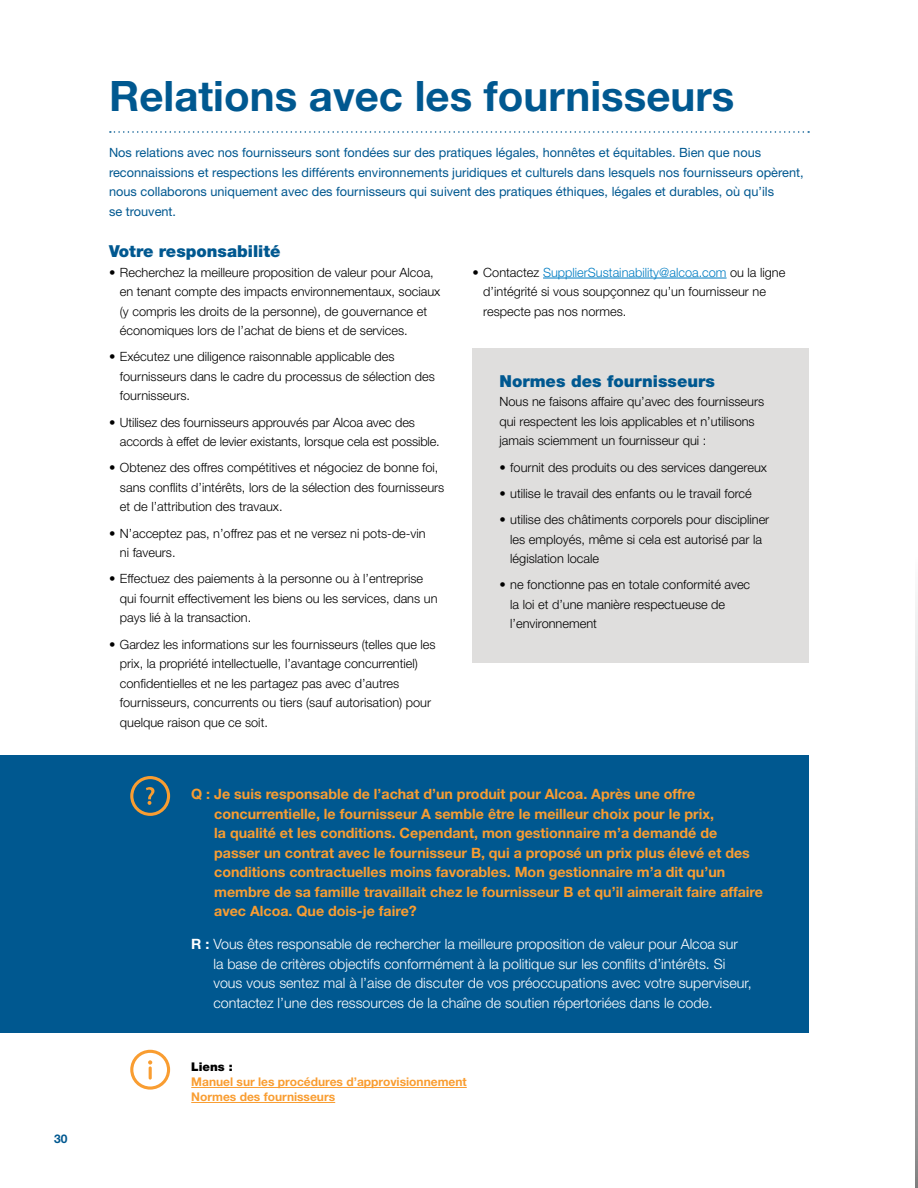
<style>
.page{position:relative;width:918px;height:1188px;background:#fff}
.page>*{position:absolute;margin:0;border:0;box-sizing:border-box;transform-origin:0 0}
.t1{font:700 42px "Helvetica Neue LT Std";color:#005890}
.t2{font:900 16.5px "Helvetica Neue LT Std";color:#005890}
.t3{font:700 14.25px/19.5px "Helvetica Neue LT Std";color:#f99d31}
.t4{font:300 14.25px/19.5px "Helvetica Neue LT Std";color:#fff}
.t5{font:300 12.75px/19.5px "Helvetica Neue LT Std";color:#000}
.t6{font:12.75px/19.5px "Helvetica Neue LT Std";color:#005890}
.t7{font:700 12px/15px "Helvetica Neue LT Std";color:#f99d31}
.t8{font:900 12px "Helvetica Neue LT Std";color:#000}
.t9{font:700 12px "Helvetica Neue LT Std";color:#005890}
.s1{color:#007dc3}
.s2{font-weight:700}
</style>
<div class="page">
<svg style="left:110px;top:131px;width:699px;height:2px"></svg>
<hr style="left:543px;top:278px;width:184px;height:1px;background:#007dc3">
<hr style="left:191px;top:1087px;width:276px;height:1px;background:#f99d31">
<hr style="left:191px;top:1102px;width:144px;height:1px;background:#f99d31">
<svg style="left:130px;top:1050px;width:40px;height:40px"></svg>
<div style="left:472px;top:348px;width:337px;height:314px;background:#dfdedd"></div>
<svg style="left:916px;top:597px;width:1px;height:591px"></svg>
<svg style="left:917px;top:597px;width:1px;height:591px"></svg>
<div style="left:0;top:755px;width:809px;height:278px;background:#005890"></div>
<svg style="left:130px;top:776px;width:40px;height:40px"></svg>
<p class="t9" style="left:54px;top:1131px;width:15px">30</p>
<h1 class="t1" style="left:109px;top:70px;width:627px">Relations avec les fournisseurs</h1>
<p class="t6" style="left:109px;top:143px;width:696px">Nos relations avec nos fournisseurs sont fondées sur des pratiques légales, honnêtes et équitables. Bien que nous reconnaissions et respections les différents environnements juridiques et culturels dans lesquels nos fournisseurs opèrent, nous collaborons uniquement avec des fournisseurs qui suivent des pratiques éthiques, légales et durables, où qu’ils<br>se trouvent.</p>
<p class="t2" style="left:109px;top:242px;width:173px">Votre responsabilité</p>
<p class="t5" style="left:120px;top:262px;width:322px;text-indent:-11px">• Recherchez la meilleure proposition de valeur pour Alcoa, en tenant compte des impacts environnementaux, sociaux (y compris les droits de la personne), de gouvernance et économiques lors de l’achat de biens et de services.</p>
<p class="t5" style="left:120px;top:347px;width:317px;text-indent:-11px">• Exécutez une diligence raisonnable applicable des fournisseurs dans le cadre du processus de sélection des fournisseurs.</p>
<p class="t5" style="left:120px;top:412px;width:321px;text-indent:-11px">• Utilisez des fournisseurs approuvés par Alcoa avec des accords à effet de levier existants, lorsque cela est possible.</p>
<p class="t5" style="left:120px;top:458px;width:326px;text-indent:-11px">• Obtenez des offres compétitives et négociez de bonne foi, sans conflits d’intérêts, lors de la sélection des fournisseurs et de l’attribution des travaux.</p>
<p class="t5" style="left:120px;top:523px;width:307px;text-indent:-11px">• N’acceptez pas, n’offrez pas et ne versez ni pots-de-vin ni faveurs.</p>
<p class="t5" style="left:120px;top:569px;width:319px;text-indent:-11px">• Effectuez des paiements à la personne ou à l’entreprise qui fournit effectivement les biens ou les services, dans un pays lié à la transaction.</p>
<p class="t5" style="left:120px;top:634px;width:317px;text-indent:-11px">• Gardez les informations sur les fournisseurs (telles que les prix, la propriété intellectuelle, l’avantage concurrentiel) confidentielles et ne les partagez pas avec d’autres fournisseurs, concurrents ou tiers (sauf autorisation) pour quelque raison que ce soit.</p>
<p class="t5" style="left:483px;top:262px;width:304px;text-indent:-11px">• Contactez <span class="s1">SupplierSustainability@alcoa.com</span> ou la ligne d’intégrité si vous soupçonnez qu’un fournisseur ne respecte pas nos normes.</p>
<p class="t2" style="left:500px;top:371px;width:217px">Normes des fournisseurs</p>
<p class="t5" style="left:500px;top:392px;width:266px">Nous ne faisons affaire qu’avec des fournisseurs qui respectent les lois applicables et n’utilisons jamais sciemment un fournisseur qui :</p>
<p class="t5" style="left:500px;top:457px;width:269px">• fournit des produits ou des services dangereux</p>
<p class="t5" style="left:500px;top:483px;width:254px">• utilise le travail des enfants ou le travail forcé</p>
<p class="t5" style="left:510px;top:509px;width:261px;text-indent:-11px">• utilise des châtiments corporels pour discipliner les employés, même si cela est autorisé par la législation locale</p>
<p class="t5" style="left:510px;top:575px;width:241px;text-indent:-11px">• ne fonctionne pas en totale conformité avec la loi et d’une manière respectueuse de l’environnement</p>
<p class="t3" style="left:214px;top:784px;width:550px;text-indent:-23px">Q : Je suis responsable de l’achat d’un produit pour Alcoa. Après une offre concurrentielle, le fournisseur A semble être le meilleur choix pour le prix,<br>la qualité et les conditions. Cependant, mon gestionnaire m’a demandé de passer un contrat avec le fournisseur B, qui a proposé un prix plus élevé et des conditions contractuelles moins favorables. Mon gestionnaire m’a dit qu’un membre de sa famille travaillait chez le fournisseur B et qu’il aimerait faire affaire avec Alcoa. Que dois-je faire?</p>
<p class="t4" style="left:213px;top:934px;width:540px;text-indent:-22px"><span class="s2">R :</span> Vous êtes responsable de rechercher la meilleure proposition de valeur pour Alcoa sur<br>la base de critères objectifs conformément à la politique sur les conflits d’intérêts. Si vous vous sentez mal à l’aise de discuter de vos préoccupations avec votre superviseur, contactez l’une des ressources de la chaîne de soutien répertoriées dans le code.</p>
<p class="t8" style="left:191px;top:1060px;width:43px">Liens :</p>
<p class="t7" style="left:191px;top:1074px;width:277px">Manuel sur les procédures d’approvisionnement<br>Normes des fournisseurs</p>
</div>
